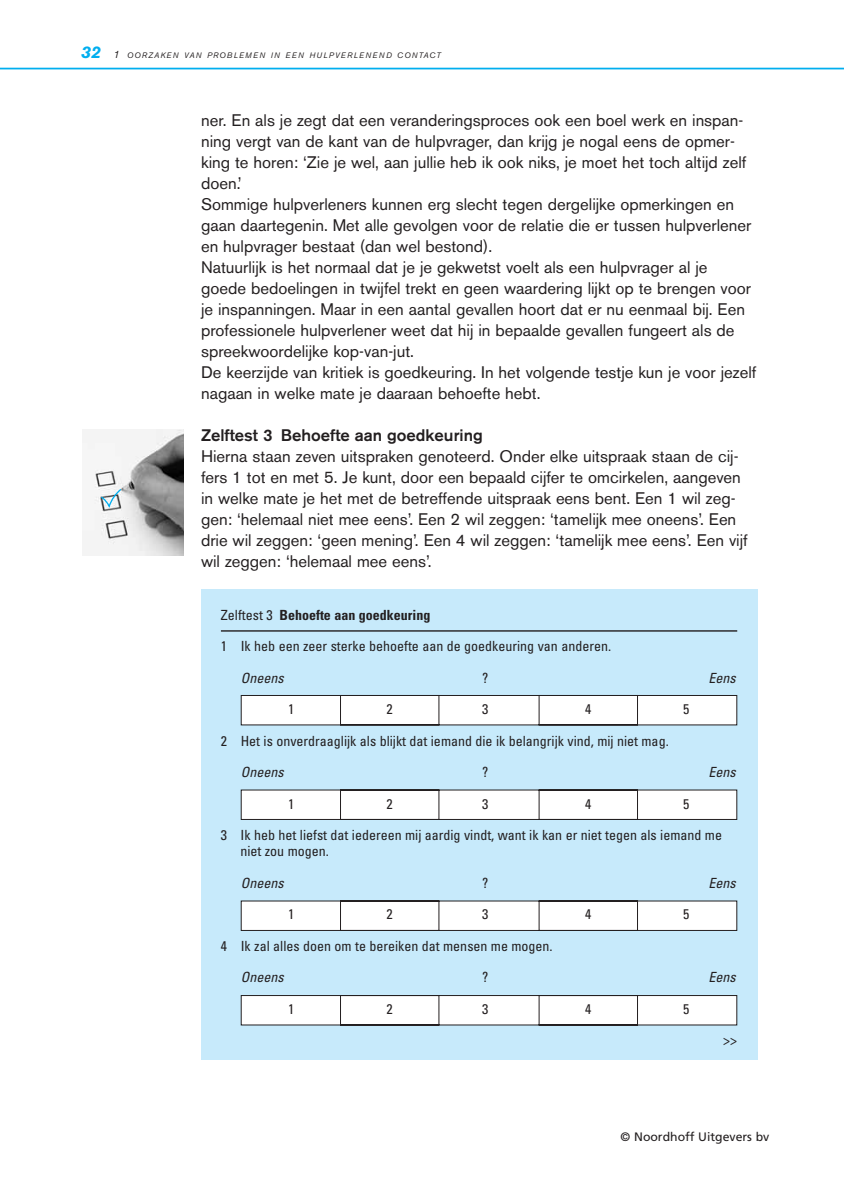
<style>
.page{position:relative;width:844px;height:1191px;background:#fff}
.page>*{position:absolute;margin:0;border:0;box-sizing:border-box;transform-origin:0 0}
.t1{font:16.62px/21px "Akzidenz Grotesk BE";color:#231f20}
.t2{font:500 16.62px "Akzidenz Grotesk BE";color:#231f20}
.t3{font:condensed 14px/15.8px "Univers";color:#231f20}
.t4{font:italic condensed 14px "Univers";color:#231f20}
.t5{font:700 condensed 14px "Univers";color:#231f20}
.t6{font:12.25px "Frutiger";color:#231f20}
.t7{font:italic 7.88px "Akzidenz Grotesk BE";letter-spacing:.155em;color:#231f20}
.s1{font-weight:700;font-size:16.62px;color:#00aeef}
.s2{font-size:10.5px}
.s3{font-weight:400}
</style>
<div class="page">
<div style="left:201px;top:589px;width:555px;height:471px;background:#c7eafb"></div>
<hr style="left:0;top:68px;width:843px;height:1px;background:#00aeef">
<svg style="left:240px;top:695px;width:497px;height:31px;background:#ebebeb"></svg>
<svg style="left:240px;top:789px;width:497px;height:31px;background:#eaeaeb"></svg>
<svg style="left:240px;top:900px;width:497px;height:31px;background:#eaeaeb"></svg>
<svg style="left:240px;top:995px;width:497px;height:30px;background:#efefef"></svg>
<hr style="left:221px;top:630px;width:516px;height:1px;background:#231f20">
<img style="left:82px;top:429px;width:102px;height:126px">
<svg style="left:99px;top:487px;width:24px;height:23px"></svg>
<p class="t7" style="left:82px;top:53px;width:360px"><span class="s1">32</span> <span class="s2">1</span> OORZAKEN VAN PROBLEMEN IN EEN HULPVERLENEND CONTACT</p>
<p class="t1" style="left:201px;top:111px;width:556px">ner. En als je zegt dat een veranderingsproces ook een boel werk en inspan&shy;ning vergt van de kant van de hulpvrager, dan krijg je nogal eens de opmer&shy;king te horen: ‘Zie je wel, aan jullie heb ik ook niks, je moet het toch altijd zelf doen.’<br>Sommige hulpverleners kunnen erg slecht tegen dergelijke opmerkingen en gaan daartegenin. Met alle gevolgen voor de relatie die er tussen hulpverlener en hulpvrager bestaat (dan wel bestond).<br>Natuurlijk is het normaal dat je je gekwetst voelt als een hulpvrager al je goede bedoelingen in twijfel trekt en geen waardering lijkt op te brengen voor je inspanningen. Maar in een aantal gevallen hoort dat er nu eenmaal bij. Een professionele hulpverlener weet dat hij in bepaalde gevallen fungeert als de spreekwoordelijke kop-van-jut.<br>De keerzijde van kritiek is goedkeuring. In het volgende testje kun je voor jezelf nagaan in welke mate je daaraan behoefte hebt.</p>
<p class="t2" style="left:201px;top:429px;width:283px">Zelftest 3 Behoefte aan goedkeuring</p>
<p class="t1" style="left:201px;top:447px;width:548px">Hierna staan zeven uitspraken genoteerd. Onder elke uitspraak staan de cij&shy;fers 1 tot en met 5. Je kunt, door een bepaald cijfer te omcirkelen, aangeven in welke mate je het met de betreffende uitspraak eens bent. Een 1 wil zeg&shy;gen: ‘helemaal niet mee eens’. Een 2 wil zeggen: ‘tamelijk mee oneens’. Een drie wil zeggen: ‘geen mening’. Een 4 wil zeggen: ‘tamelijk mee eens’. Een vijf wil zeggen: ‘helemaal mee eens’.</p>
<p class="t5" style="left:221px;top:609px;width:211px"><span class="s3">Zelftest 3</span> Behoefte aan goedkeuring</p>
<p class="t3" style="left:221px;top:639px;width:391px">1 Ik heb een zeer sterke behoefte aan de goedkeuring van anderen.</p>
<p class="t4" style="left:241px;top:672px;width:47px">Oneens</p>
<p class="t3" style="left:482px;top:671px;width:8px">?</p>
<p class="t4" style="left:708px;top:672px;width:32px">Eens</p>
<p class="t3" style="left:288px;top:702px;width:8px">1</p>
<p class="t3" style="left:386px;top:702px;width:8px">2</p>
<p class="t3" style="left:482px;top:702px;width:8px">3</p>
<p class="t3" style="left:585px;top:702px;width:8px">4</p>
<p class="t3" style="left:683px;top:702px;width:8px">5</p>
<p class="t3" style="left:221px;top:734px;width:449px">2 Het is onverdraaglijk als blijkt dat iemand die ik belangrijk vind, mij niet mag.</p>
<p class="t4" style="left:241px;top:767px;width:47px">Oneens</p>
<p class="t3" style="left:482px;top:765px;width:8px">?</p>
<p class="t4" style="left:708px;top:767px;width:32px">Eens</p>
<p class="t3" style="left:288px;top:797px;width:8px">1</p>
<p class="t3" style="left:386px;top:797px;width:8px">2</p>
<p class="t3" style="left:482px;top:797px;width:8px">3</p>
<p class="t3" style="left:585px;top:797px;width:8px">4</p>
<p class="t3" style="left:683px;top:797px;width:8px">5</p>
<p class="t3" style="left:240px;top:828px;width:483px;text-indent:-19px">3 Ik heb het liefst dat iedereen mij aardig vindt, want ik kan er niet tegen als iemand me niet zou mogen.</p>
<p class="t4" style="left:241px;top:877px;width:47px">Oneens</p>
<p class="t3" style="left:482px;top:876px;width:8px">?</p>
<p class="t4" style="left:708px;top:877px;width:32px">Eens</p>
<p class="t3" style="left:288px;top:907px;width:8px">1</p>
<p class="t3" style="left:386px;top:907px;width:8px">2</p>
<p class="t3" style="left:482px;top:907px;width:8px">3</p>
<p class="t3" style="left:585px;top:907px;width:8px">4</p>
<p class="t3" style="left:683px;top:907px;width:8px">5</p>
<p class="t3" style="left:221px;top:939px;width:333px">4 Ik zal alles doen om te bereiken dat mensen me mogen.</p>
<p class="t4" style="left:241px;top:972px;width:47px">Oneens</p>
<p class="t3" style="left:482px;top:970px;width:8px">?</p>
<p class="t4" style="left:708px;top:972px;width:32px">Eens</p>
<p class="t3" style="left:288px;top:1002px;width:8px">1</p>
<p class="t3" style="left:386px;top:1002px;width:8px">2</p>
<p class="t3" style="left:482px;top:1002px;width:8px">3</p>
<p class="t3" style="left:585px;top:1002px;width:8px">4</p>
<p class="t3" style="left:683px;top:1002px;width:8px">5</p>
<p class="t3" style="left:723px;top:1033px;width:15px">&gt;&gt;</p>
<p class="t6" style="left:620px;top:1132px;width:150px">© Noordhoff Uitgevers bv</p>
</div>
